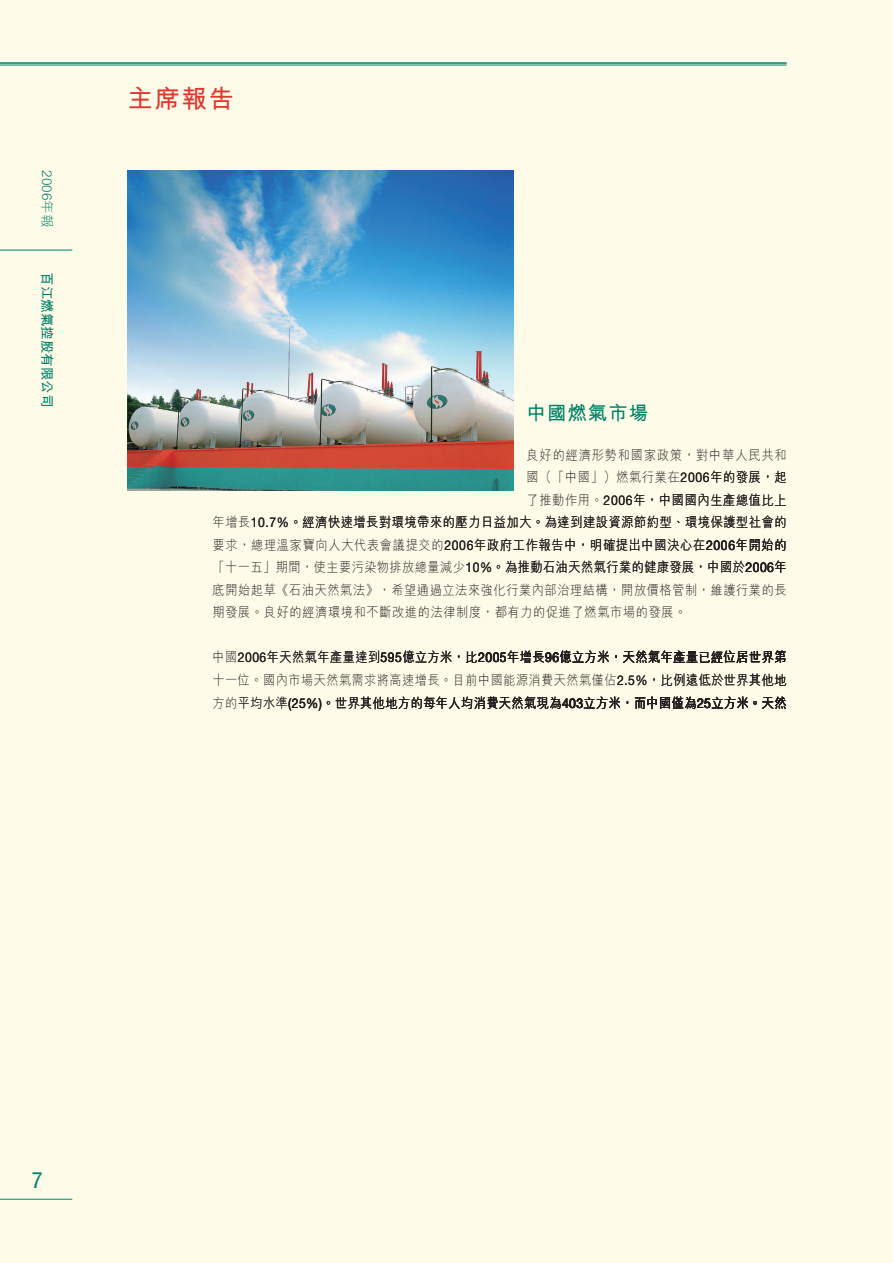
<style>
.page{position:relative;width:893px;height:1263px;background:#fefce8}
.page>*{position:absolute;margin:0;border:0;box-sizing:border-box;transform-origin:0 0}
.t1{font:700 25.5px "M Hei HK";color:#e2372f}
.heading{font:700 19.5px "M Hei HK";letter-spacing:.05em;color:#008066}
.body_text{font:300 13.5px/22.5px "M Hei HK";letter-spacing:.05em;color:#231f20;text-align:justify;scale:.9 1}
.body_text-2{font:300 13.5px "M Hei HK";letter-spacing:.075em;color:#231f20;scale:.9 1}
.t2{font:700 13.5px "M Hei HK";color:#008066}
.t3{font:300 13.5px "M Hei HK";color:#008066}
.s1{font-family:"Helvetica Neue LT Std";font-weight:400}
</style>
<div class="page">
<hr style="left:0;top:62px;width:787px;height:2px;background:#008066">
<hr style="left:0;top:65px;width:787px;height:1px;background:#008066">
<hr style="left:0;top:1199px;width:72px;height:1px;background:#008066">
<hr style="left:0;top:250px;width:72px;height:1px;background:#008066">
<img style="left:128px;top:170px;width:386px;height:320px">
<p class="t3" style="left:57px;top:170px;width:59px;rotate:90deg">2006年報</p>
<p class="t2" style="left:57px;top:272px;width:136px;rotate:90deg">百江燃氣控股有限公司</p>
<p class="t1" style="left:128px;top:80px;width:108px">主席報告</p>
<p class="heading" style="left:527px;top:399px;width:123px">中國燃氣市場</p>
<p class="body_text-2" style="left:527px;top:445px;width:290px">良好的經濟形勢和國家政策，對中華人民共和</p>
<p class="body_text" style="left:527px;top:466px;width:290px">國（「中國」）燃氣行業在<span class="s1">2006</span>年的發展，起</p>
<p class="body_text" style="left:527px;top:488px;width:290px">了推動作用。<span class="s1">2006</span>年，中國國內生產總值比上</p>
<p class="body_text" style="left:213px;top:511px;width:639px">年增長<span class="s1">10.7%</span>。經濟快速增長對環境帶來的壓力日益加大。為達到建設資源節約型、環境保護型社會的</p>
<p class="body_text" style="left:213px;top:533px;width:639px">要求，總理溫家寶向人大代表會議提交的<span class="s1">2006</span>年政府工作報告中，明確提出中國決心在<span class="s1">2006</span>年開始的</p>
<p class="body_text" style="left:213px;top:556px;width:639px">「十一五」期間，使主要污染物排放總量減少<span class="s1">10%</span>。為推動石油天然氣行業的健康發展，中國於<span class="s1">2006</span>年</p>
<p class="body_text" style="left:213px;top:578px;width:639px">底開始起草《石油天然氣法》，希望通過立法來強化行業內部治理結構，開放價格管制，維護行業的長</p>
<p class="body_text" style="left:213px;top:601px;width:528px">期發展。良好的經濟環境和不斷改進的法律制度，都有力的促進了燃氣市場的發展。</p>
<p class="body_text" style="left:213px;top:646px;width:639px">中國<span class="s1">2006</span>年天然氣年產量達到<span class="s1">595</span>億立方米，比<span class="s1">2005</span>年增長<span class="s1">96</span>億立方米，天然氣年產量已經位居世界第十一位。國內市場天然氣需求將高速增長。目前中國能源消費天然氣僅佔<span class="s1">2.5%</span>，比例遠低於世界其他地方的平均水準<span class="s1">(25%)</span>。世界其他地方的每年人均消費天然氣現為<span class="s1">403</span>立方米，而中國僅為<span class="s1">25</span>立方米。天然</p>
</div>
